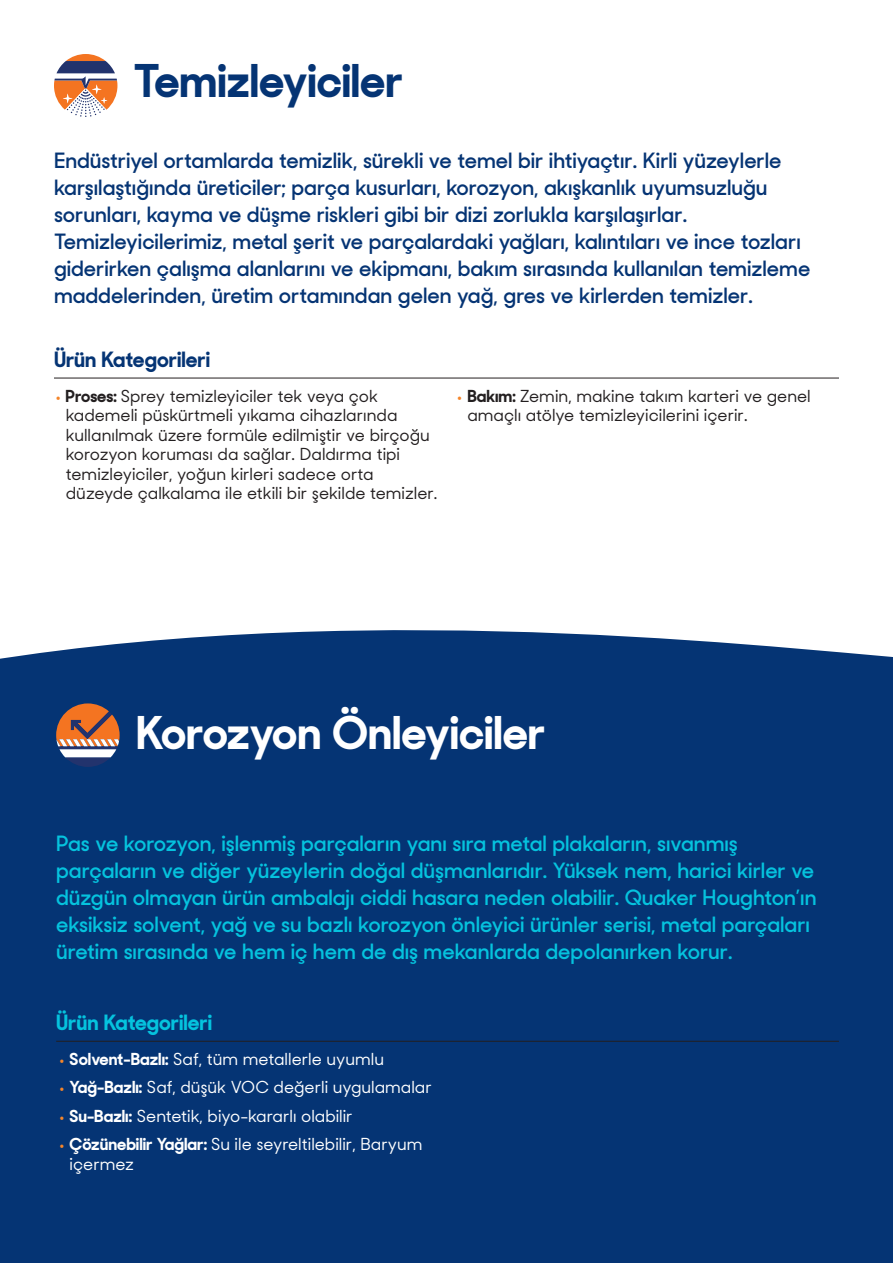
<style>
.page{position:relative;width:893px;height:1263px;background:#fff}
.page>*{position:absolute;margin:0;border:0;box-sizing:border-box;transform-origin:0 0}
.t1{font:700 45px "Sharp Sans Display No 2";color:#fff}
.t2{font:700 45px "Sharp Sans Display No 2";color:#053474}
.t3{font:600 21px/27px "Sharp Sans Display No 2";color:#053474}
.t4{font:600 21px/27px "Sharp Sans Display No 2";color:#05c3de}
.t5{font:700 21px "Sharp Sans Display No 2";color:#05c3de}
.t6{font:700 21px "Sharp Sans Display No 2";color:#053474}
.t7{font:500 16.5px/19.5px "Sharp Sans Display No 2";color:#231f20}
.t8{font:500 16.5px/19.5px "Sharp Sans Display No 2";color:#fff}
.s1{font-weight:400;font-size:27px;color:#f58529}
.s2{font-weight:700}
</style>
<div class="page">
<div style="left:0;top:618px;width:893px;height:645px;background:#053474"></div>
<svg style="left:56px;top:703px;width:64px;height:64px"></svg>
<hr style="left:56px;top:1041px;width:783px;height:1px;background:#231f20">
<svg style="left:0;top:618px;width:893px;height:41px;fill:#fff"></svg>
<svg style="left:54px;top:54px;width:63px;height:63px"></svg>
<hr style="left:54px;top:378px;width:785px;height:1px;background:#231f20">
<h1 class="t2" style="left:134px;top:42px;width:271px">Temizleyiciler</h1>
<p class="t3" style="left:54px;top:145px;width:758px">Endüstriyel ortamlarda temizlik, sürekli ve temel bir ihtiyaçtır. Kirli yüzeylerle karşılaştığında üreticiler; parça kusurları, korozyon, akışkanlık uyumsuzluğu sorunları, kayma ve düşme riskleri gibi bir dizi zorlukla karşılaşırlar.<br>Temizleyicilerimiz, metal şerit ve parçalardaki yağları, kalıntıları ve ince tozları giderirken çalışma alanlarını ve ekipmanı, bakım sırasında kullanılan temizleme maddelerinden, üretim ortamından gelen yağ, gres ve kirlerden temizler.</p>
<p class="t6" style="left:54px;top:342px;width:158px">Ürün Kategorileri</p>
<p class="t7" style="left:66px;top:384px;width:373px;text-indent:-12px"><span class="s1">•</span> <span class="s2">Proses:</span> Sprey temizleyiciler tek veya çok kademeli püskürtmeli yıkama cihazlarında kullanılmak üzere formüle edilmiştir ve birçoğu korozyon koruması da sağlar. Daldırma tipi temizleyiciler, yoğun kirleri sadece orta düzeyde çalkalama ile etkili bir şekilde temizler.</p>
<p class="t7" style="left:467px;top:384px;width:345px;text-indent:-12px"><span class="s1">•</span> <span class="s2">Bakım:</span> Zemin, makine takım karteri ve genel amaçlı atölye temizleyicilerini içerir.</p>
<h1 class="t1" style="left:136px;top:694px;width:411px">Korozyon Önleyiciler</h1>
<p class="t4" style="left:56px;top:828px;width:762px">Pas ve korozyon, işlenmiş parçaların yanı sıra metal plakaların, sıvanmış parçaların ve diğer yüzeylerin doğal düşmanlarıdır. Yüksek nem, harici kirler ve düzgün olmayan ürün ambalajı ciddi hasara neden olabilir. Quaker Houghton’ın eksiksiz solvent, yağ ve su bazlı korozyon önleyici ürünler serisi, metal parçaları üretim sırasında ve hem iç hem de dış mekanlarda depolanırken korur.</p>
<p class="t5" style="left:56px;top:1005px;width:158px">Ürün Kategorileri</p>
<p class="t8" style="left:58px;top:1047px;width:328px"><span class="s1">•</span> <span class="s2">Solvent-Bazlı:</span> Saf, tüm metallerle uyumlu</p>
<p class="t8" style="left:58px;top:1076px;width:376px"><span class="s1">•</span> <span class="s2">Yağ-Bazlı:</span> Saf, düşük VOC değerli uygulamalar</p>
<p class="t8" style="left:58px;top:1104px;width:296px"><span class="s1">•</span> <span class="s2">Su-Bazlı:</span> Sentetik, biyo-kararlı olabilir</p>
<p class="t8" style="left:70px;top:1133px;width:354px;text-indent:-12px"><span class="s1">•</span> <span class="s2">Çözünebilir Yağlar:</span> Su ile seyreltilebilir, Baryum içermez</p>
</div>
